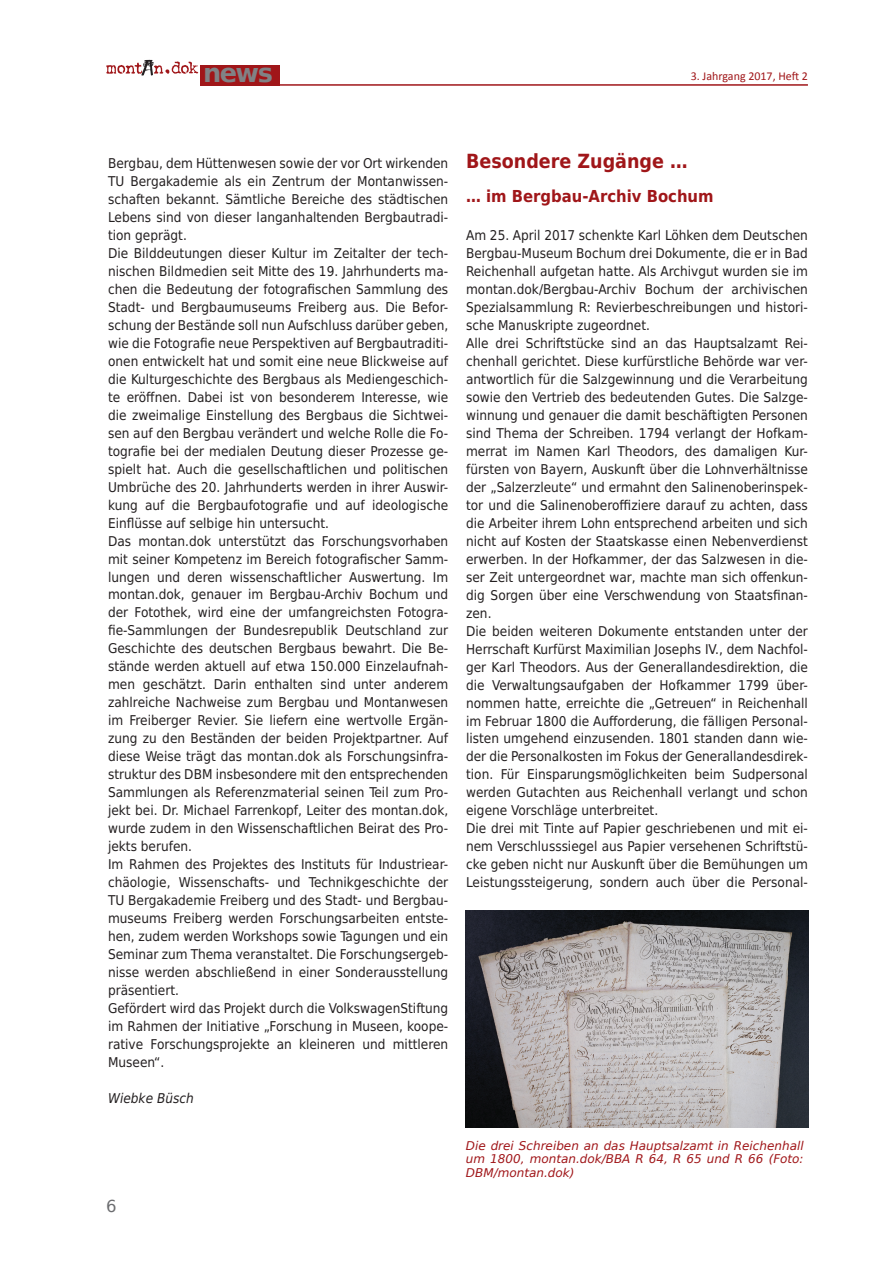
<style>
.page{position:relative;width:893px;height:1263px;background:#fff}
.page>*{position:absolute;margin:0;border:0;box-sizing:border-box;transform-origin:0 0}
.t1{font:700 25.65px "DejaVu Sans";color:#808285}
.t2{font:700 19.5px "DejaVu Sans Condensed";color:#a01619}
.t3{font:700 16.5px "DejaVu Sans Condensed";color:#a01619}
.t4{font:16.5px "DejaVu Sans";color:#6c6d70}
.t5{font:13.5px/18px "DejaVu Sans Condensed";color:#231f20}
.t6{font:italic 13.5px "DejaVu Sans Condensed";color:#231f20}
.t7{font:italic 12px/13.8px "DejaVu Sans";color:#a01619;text-align:justify}
.t8{font:12px "Calibri";color:#a01619}
</style>
<div class="page">
<img style="left:142px;top:59px;width:11px;height:17px">
<svg style="left:106px;top:61px;width:92px;height:13px"></svg>
<div style="left:201px;top:65px;width:79px;height:21px;background:#a01619"></div>
<hr style="left:275px;top:84px;width:533px;height:2px;background:#a01619">
<img style="left:466px;top:910px;width:342px;height:217px">
<h1 class="t1" style="left:203px;top:52px;width:71px">news</h1>
<p class="t8" style="left:691px;top:68px;width:119px">3. Jahrgang 2017, Heft 2</p>
<p class="t5" style="left:108px;top:153px;width:342px">Bergbau, dem Hüttenwesen sowie der vor Ort wirkenden TU Bergakademie als ein Zentrum der Montanwissen&shy;schaften bekannt. Sämtliche Bereiche des städtischen Lebens sind von dieser langanhaltenden Bergbautradi&shy;tion geprägt.<br>Die Bilddeutungen dieser Kultur im Zeitalter der tech&shy;nischen Bildmedien seit Mitte des 19. Jahrhunderts ma&shy;chen die Bedeutung der fotografischen Sammlung des Stadt- und Bergbaumuseums Freiberg aus. Die Befor&shy;schung der Bestände soll nun Aufschluss darüber geben, wie die Fotografie neue Perspektiven auf Bergbautraditi&shy;onen entwickelt hat und somit eine neue Blickweise auf die Kulturgeschichte des Bergbaus als Mediengeschich&shy;te eröffnen. Dabei ist von besonderem Interesse, wie die zweimalige Einstellung des Bergbaus die Sichtwei&shy;sen auf den Bergbau verändert und welche Rolle die Fo&shy;tografie bei der medialen Deutung dieser Prozesse ge&shy;spielt hat. Auch die gesellschaftlichen und politischen Umbrüche des 20. Jahrhunderts werden in ihrer Auswir&shy;kung auf die Bergbaufotografie und auf ideologische Einflüsse auf selbige hin untersucht.<br>Das montan.dok unterstützt das Forschungsvorhaben mit seiner Kompetenz im Bereich fotografischer Samm&shy;lungen und deren wissenschaftlicher Auswertung. Im montan.dok, genauer im Bergbau-Archiv Bochum und der Fotothek, wird eine der umfangreichsten Fotogra&shy;fie-Sammlungen der Bundesrepublik Deutschland zur Geschichte des deutschen Bergbaus bewahrt. Die Be&shy;stände werden aktuell auf etwa 150.000 Einzelaufnah&shy;men geschätzt. Darin enthalten sind unter anderem zahlreiche Nachweise zum Bergbau und Montanwesen im Freiberger Revier. Sie liefern eine wertvolle Ergän&shy;zung zu den Beständen der beiden Projektpartner. Auf diese Weise trägt das montan.dok als Forschungsinfra&shy;struktur des DBM insbesondere mit den entsprechenden Sammlungen als Referenzmaterial seinen Teil zum Pro&shy;jekt bei. Dr. Michael Farrenkopf, Leiter des montan.dok, wurde zudem in den Wissenschaftlichen Beirat des Pro&shy;jekts berufen.<br>Im Rahmen des Projektes des Instituts für Industriear&shy;chäologie, Wissenschafts- und Technikgeschichte der TU Bergakademie Freiberg und des Stadt- und Bergbau&shy;museums Freiberg werden Forschungsarbeiten entste&shy;hen, zudem werden Workshops sowie Tagungen und ein Seminar zum Thema veranstaltet. Die Forschungsergeb&shy;nisse werden abschließend in einer Sonderausstellung präsentiert.<br>Gefördert wird das Projekt durch die VolkswagenStiftung im Rahmen der Initiative „Forschung in Museen, koope&shy;rative Forschungsprojekte an kleineren und mittleren Museen“.</p>
<p class="t6" style="left:108px;top:1089px;width:87px">Wiebke Büsch</p>
<p class="t4" style="left:106px;top:1191px;width:12px">6</p>
<h2 class="t2" style="left:466px;top:145px;width:223px">Besondere Zugänge …</h2>
<p class="t3" style="left:466px;top:182px;width:249px">… im Bergbau-Archiv Bochum</p>
<p class="t5" style="left:466px;top:225px;width:343px">Am 25. April 2017 schenkte Karl Löhken dem Deutschen Bergbau-Museum Bochum drei Dokumente, die er in Bad Reichenhall aufgetan hatte. Als Archivgut wurden sie im montan.dok/Bergbau-Archiv Bochum der archivischen Spezialsammlung R: Revierbeschreibungen und histori&shy;sche Manuskripte zugeordnet.<br>Alle drei Schriftstücke sind an das Hauptsalzamt Rei&shy;chenhall gerichtet. Diese kurfürstliche Behörde war ver&shy;antwortlich für die Salzgewinnung und die Verarbeitung sowie den Vertrieb des bedeutenden Gutes. Die Salzge&shy;winnung und genauer die damit beschäftigten Personen sind Thema der Schreiben. 1794 verlangt der Hofkam&shy;merrat im Namen Karl Theodors, des damaligen Kur&shy;fürsten von Bayern, Auskunft über die Lohnverhältnisse der „Salzerzleute“ und ermahnt den Salinenoberinspek&shy;tor und die Salinenoberoffiziere darauf zu achten, dass die Arbeiter ihrem Lohn entsprechend arbeiten und sich nicht auf Kosten der Staatskasse einen Nebenverdienst erwerben. In der Hofkammer, der das Salzwesen in die&shy;ser Zeit untergeordnet war, machte man sich offenkun&shy;dig Sorgen über eine Verschwendung von Staatsfinan&shy;zen.<br>Die beiden weiteren Dokumente entstanden unter der Herrschaft Kurfürst Maximilian Josephs IV., dem Nachfol&shy;ger Karl Theodors. Aus der Generallandesdirektion, die die Verwaltungsaufgaben der Hofkammer 1799 über&shy;nommen hatte, erreichte die „Getreuen“ in Reichenhall im Februar 1800 die Aufforderung, die fälligen Personal&shy;listen umgehend einzusenden. 1801 standen dann wie&shy;der die Personalkosten im Fokus der Generallandesdirek&shy;tion. Für Einsparungsmöglichkeiten beim Sudpersonal werden Gutachten aus Reichenhall verlangt und schon eigene Vorschläge unterbreitet.<br>Die drei mit Tinte auf Papier geschriebenen und mit ei&shy;nem Verschlusssiegel aus Papier versehenen Schriftstü&shy;cke geben nicht nur Auskunft über die Bemühungen um Leistungssteigerung, sondern auch über die Personal-</p>
<p class="t7" style="left:466px;top:1138px;width:339px">Die drei Schreiben an das Hauptsalzamt in Reichenhall um 1800, montan.dok/BBA R 64, R 65 und R 66 (Foto:<br>DBM/montan.dok)</p>
</div>
